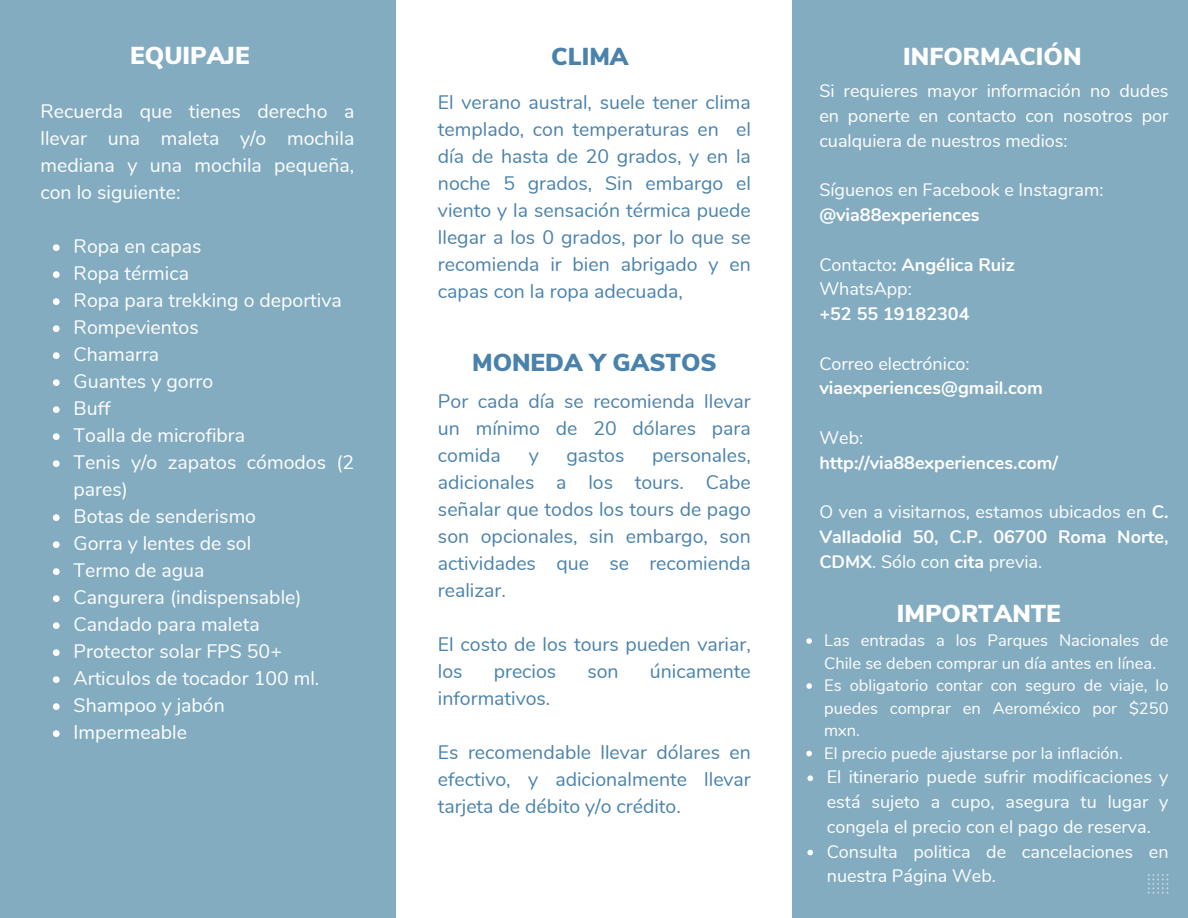
<style>
.page{position:relative;width:1188px;height:918px;background:#83acc1}
.page>*{position:absolute;margin:0;border:0;box-sizing:border-box;transform-origin:0 0}
.t1{font:900 24.45px "Nunito Sans";color:#fff}
.t2{font:900 24.45px "Nunito Sans";color:#4a82ac}
.t3{font:19.5px/27px "Nunito";color:#4a82ac;text-align:justify}
.t4{font:19.5px/27px "Nunito";color:#fff;text-align:justify}
.t5{font:18px/24.8px "Nunito";color:#fff;text-align:justify}
.t6{font:700 18px/24.8px "Nunito";color:#fff}
.t7{font:16.5px/22.5px "Nunito";color:#fff}
.s1{font-weight:700}
.s2{font-weight:400}
</style>
<div class="page">
<div style="left:396px;top:0;width:396px;height:918px;background:#fff"></div>
<svg style="left:1148px;top:874px;width:21px;height:20px"></svg>
<svg style="left:53px;top:244px;width:7px;height:7px"></svg>
<svg style="left:53px;top:271px;width:7px;height:7px"></svg>
<svg style="left:53px;top:298px;width:7px;height:7px"></svg>
<svg style="left:53px;top:325px;width:7px;height:7px"></svg>
<svg style="left:53px;top:352px;width:7px;height:7px"></svg>
<svg style="left:53px;top:379px;width:7px;height:7px"></svg>
<svg style="left:53px;top:406px;width:7px;height:7px"></svg>
<svg style="left:53px;top:433px;width:7px;height:7px"></svg>
<svg style="left:53px;top:460px;width:7px;height:7px"></svg>
<svg style="left:52px;top:514px;width:8px;height:61px"></svg>
<svg style="left:53px;top:595px;width:7px;height:7px"></svg>
<svg style="left:53px;top:622px;width:7px;height:7px"></svg>
<svg style="left:53px;top:649px;width:7px;height:7px"></svg>
<svg style="left:53px;top:676px;width:7px;height:7px"></svg>
<svg style="left:53px;top:703px;width:7px;height:7px"></svg>
<svg style="left:53px;top:730px;width:7px;height:7px"></svg>
<svg style="left:806px;top:638px;width:6px;height:6px"></svg>
<svg style="left:806px;top:683px;width:6px;height:6px"></svg>
<svg style="left:806px;top:751px;width:6px;height:5px"></svg>
<svg style="left:807px;top:775px;width:6px;height:6px"></svg>
<svg style="left:807px;top:850px;width:6px;height:5px"></svg>
<p class="t1" style="left:130px;top:40px;width:121px">EQUIPAJE</p>
<p class="t2" style="left:551px;top:40px;width:79px">CLIMA</p>
<p class="t1" style="left:903px;top:41px;width:180px">INFORMACIÓN</p>
<h1 class="t4" style="left:41px;top:98px;width:315px">Recuerda que tienes derecho a llevar una maleta y/o mochila mediana y una mochila pequeña, con lo siguiente:</h1>
<h2 class="t4" style="left:74px;top:233px;width:129px">Ropa en capas</h2>
<h1 class="t4" style="left:74px;top:260px;width:117px">Ropa térmica</h1>
<h2 class="t4" style="left:74px;top:287px;width:270px">Ropa para trekking o deportiva</h2>
<h2 class="t4" style="left:74px;top:314px;width:127px">Rompevientos</h2>
<h2 class="t4" style="left:74px;top:341px;width:87px">Chamarra</h2>
<h1 class="t4" style="left:74px;top:368px;width:141px">Guantes y gorro</h1>
<h2 class="t4" style="left:74px;top:395px;width:38px">Buff</h2>
<p class="t4" style="left:74px;top:422px;width:173px">Toalla de microfibra</p>
<p class="t4" style="left:74px;top:449px;width:282px">Tenis y/o zapatos cómodos (2 pares)</p>
<p class="t4" style="left:74px;top:503px;width:184px">Botas de senderismo</p>
<p class="t4" style="left:74px;top:530px;width:179px">Gorra y lentes de sol</p>
<p class="t4" style="left:74px;top:557px;width:132px">Termo de agua</p>
<p class="t4" style="left:74px;top:584px;width:229px">Cangurera (indispensable)</p>
<p class="t4" style="left:74px;top:611px;width:188px">Candado para maleta</p>
<p class="t4" style="left:74px;top:638px;width:210px">Protector solar FPS 50+</p>
<p class="t4" style="left:74px;top:665px;width:247px">Articulos de tocador 100 ml.</p>
<p class="t4" style="left:74px;top:692px;width:153px">Shampoo y jabón</p>
<p class="t4" style="left:74px;top:719px;width:115px">Impermeable</p>
<p class="t3" style="left:438px;top:89px;width:314px">El verano austral, suele tener clima templado, con temperaturas en el día de hasta de 20 grados, y en la noche 5 grados, Sin embargo el viento y la sensación térmica puede llegar a los 0 grados, por lo que se recomienda ir bien abrigado y en capas con la ropa adecuada,</p>
<p class="t2" style="left:472px;top:346px;width:246px">MONEDA Y GASTOS</p>
<p class="t3" style="left:438px;top:388px;width:314px">Por cada día se recomienda llevar un mínimo de 20 dólares para comida</p>
<p class="t3" style="left:438px;top:442px;width:314px;text-indent:214px">personales, adicionales a los tours. Cabe señalar que todos los tours de pago son opcionales, sin embargo, son actividades que se recomienda realizar.</p>
<p class="t3" style="left:438px;top:631px;width:314px">El costo de los tours pueden variar, los</p>
<p class="t3" style="left:529px;top:442px;width:12px">y</p>
<p class="t3" style="left:566px;top:442px;width:59px">gastos</p>
<p class="t3" style="left:494px;top:658px;width:64px">precios</p>
<p class="t3" style="left:587px;top:658px;width:33px">son</p>
<p class="t3" style="left:650px;top:658px;width:103px">únicamente</p>
<p class="t3" style="left:438px;top:685px;width:114px">informativos.</p>
<h2 class="t3" style="left:438px;top:739px;width:314px">Es recomendable llevar dólares en efectivo, y adicionalmente llevar tarjeta de débito y/o crédito.</h2>
<h1 class="t5" style="left:819px;top:79px;width:351px">Si requieres mayor información no dudes en ponerte en contacto con nosotros por cualquiera de nuestros medios:</h1>
<h2 class="t5" style="left:819px;top:178px;width:286px">Síguenos en Facebook e Instagram: <span class="s1">@via88experiences</span></h2>
<h2 class="t6" style="left:819px;top:252px;width:197px"><span class="s2">Contacto</span>: Angélica Ruiz<br><span class="s2">WhatsApp:<br></span>+52 55 19182304</h2>
<h2 class="t6" style="left:819px;top:351px;width:225px"><span class="s2">Correo electrónico: </span>viaexperiences@gmail.com</h2>
<h2 class="t6" style="left:819px;top:426px;width:240px"><span class="s2">Web: </span>http://via88experiences.com/</h2>
<h2 class="t5" style="left:819px;top:500px;width:351px">O ven a visitarnos, estamos ubicados en <span class="s1">C.<br>Valladolid 50, C.P. 06700 Roma Norte, CDMX</span>. Sólo con <span class="s1">cita</span> previa.</h2>
<h2 class="t1" style="left:897px;top:597px;width:166px">IMPORTANTE</h2>
<p class="t7" style="left:824px;top:629px;width:346px">Las entradas a los Parques Nacionales de<br>Chile se deben comprar un día antes en línea.</p>
<h1 class="t7" style="left:824px;top:674px;width:346px;text-align:justify">Es obligatorio contar con seguro de viaje, lo puedes comprar en Aeroméxico por $250 mxn.</h1>
<p class="t7" style="left:824px;top:742px;width:300px">El precio puede ajustarse por la inflación.</p>
<p class="t5" style="left:827px;top:765px;width:343px">El itinerario puede sufrir modificaciones y está sujeto a cupo, asegura tu lugar y congela el precio con el pago de reserva.</p>
<p class="t5" style="left:827px;top:839px;width:343px">Consulta politica de cancelaciones en nuestra Página Web.</p>
</div>
